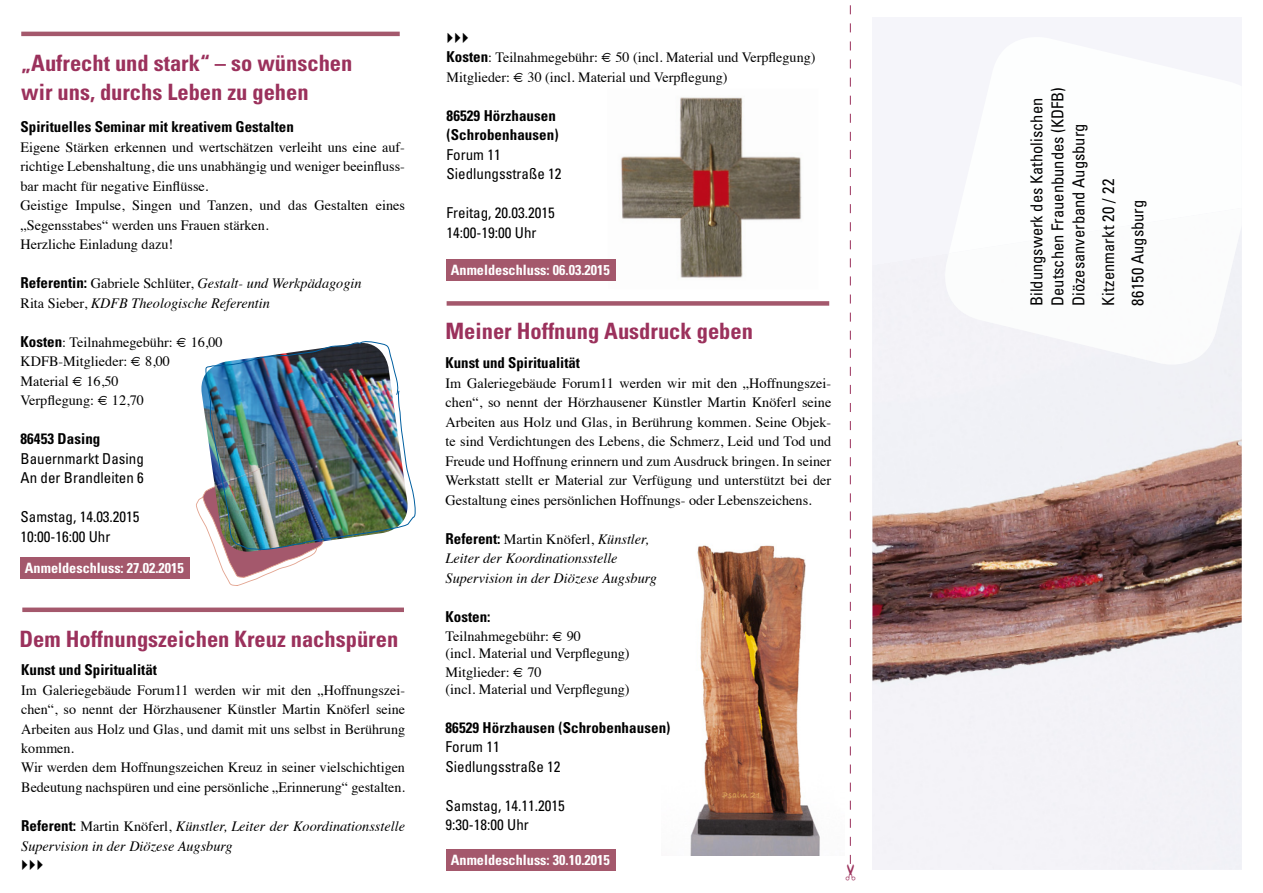
<style>
.page{position:relative;width:1263px;height:893px;background:#fff}
.page>*{position:absolute;margin:0;border:0;box-sizing:border-box;transform-origin:0 0}
.t1{font:700 condensed 22.5px/29.2px "Univers LT Std";color:#9b315c}
.t2{font:condensed 16.5px/21px "Univers LT Std";color:#000}
.t3{font:condensed 15px/19.5px "Univers LT Std";color:#000}
.t4{font:700 condensed 15px/19.5px "Univers LT Std";color:#000}
.t5{font:14.25px/19.5px "Times";color:#000}
.t6{font:italic 14.25px/19.5px "Times";color:#000}
.t7{font:700 condensed 14.25px "Univers LT Std";color:#fff}
.s1{font-family:"Univers LT Std";font-weight:700;font-style:normal;font-stretch:condensed;font-size:15px}
.s2{font-style:normal}
.s3{font-family:"Univers LT Std";font-weight:700;font-stretch:condensed;font-size:15px}
</style>
<div class="page">
<div style="left:872px;top:17px;width:370px;height:853px;background:#f5f5fa"></div>
<img style="left:872px;top:439px;width:370px;height:244px">
<img style="left:620px;top:97px;width:182px;height:181px">
<img style="left:690px;top:545px;width:130px;height:311px">
<img style="left:196px;top:341px;width:220px;height:245px">
<hr style="left:21px;top:32px;width:379px;height:4px;background:#a4586c">
<div style="left:447px;top:301px;width:382px;height:5px;background:#a4586c"></div>
<hr style="left:22px;top:608px;width:382px;height:4px;background:#a4586c">
<div style="left:21px;top:558px;width:169px;height:21px;background:#a4586c"></div>
<div style="left:447px;top:259px;width:169px;height:22px;background:#a4586c"></div>
<div style="left:447px;top:849px;width:169px;height:21px;background:#a4586c"></div>
<svg style="left:849px;top:5px;width:2px;height:859px"></svg>
<h1 class="t1" style="left:21px;top:48px;width:333px">„Aufrecht und stark“ – so wünschen wir uns, durchs Leben zu gehen</h1>
<p class="t4" style="left:21px;top:117px;width:275px">Spirituelles Seminar mit kreativem Gestalten</p>
<p class="t5" style="left:21px;top:136px;width:386px">Eigene Stärken erkennen und wertschätzen verleiht uns eine auf&shy;richtige Lebenshaltung, die uns unabhängig und weniger beeinfluss&shy;bar macht für negative Einflüsse.<br>Geistige Impulse, Singen und Tanzen, und das Gestalten eines „Segensstabes“ werden uns Frauen stärken.<br>Herzliche Einladung dazu!</p>
<p class="t6" style="left:21px;top:273px;width:343px"><span class="s1">Referentin:</span> <span class="s2">Gabriele Schlüter,</span> Gestalt- und Werkpädagogin<br><span class="s2">Rita Sieber,</span> KDFB Theologische Referentin</p>
<p class="t5" style="left:21px;top:331px;width:204px"><span class="s3">Kosten</span>: Teilnahmegebühr: € 16,00<br>KDFB-Mitglieder: € 8,00<br>Material € 16,50<br>Verpflegung: € 12,70</p>
<p class="t4" style="left:21px;top:429px;width:81px">86453 Dasing</p>
<p class="t3" style="left:21px;top:449px;width:125px">Bauernmarkt Dasing<br>An der Brandleiten 6</p>
<p class="t3" style="left:21px;top:507px;width:121px">Samstag, 14.03.2015<br>10:00-16:00 Uhr</p>
<p class="t7" style="left:25px;top:560px;width:161px">Anmeldeschluss: 27.02.2015</p>
<h1 class="t1" style="left:19px;top:624px;width:380px">Dem Hoffnungszeichen Kreuz nachspüren</h1>
<p class="t4" style="left:21px;top:660px;width:137px">Kunst und Spiritualität</p>
<p class="t5" style="left:21px;top:679px;width:385px">Im Galeriegebäude Forum11 werden wir mit den „Hoffnungszei&shy;chen“, so nennt der Hörzhausener Künstler Martin Knöferl seine Arbeiten aus Holz und Glas, und damit mit uns selbst in Berührung kommen.<br>Wir werden dem Hoffnungszeichen Kreuz in seiner vielschichtigen Bedeutung nachspüren und eine persönliche „Erinnerung“ gestalten.</p>
<p class="t6" style="left:21px;top:816px;width:385px"><span class="s1">Referent:</span> <span class="s2">Martin Knöferl,</span> Künstler, Leiter der Koordinationsstelle<br>Supervision in der Diözese Augsburg</p>
<p class="t5" style="left:447px;top:47px;width:370px"><span class="s3">Kosten</span>: Teilnahmegebühr: € 50 (incl. Material und Verpflegung)<br>Mitglieder: € 30 (incl. Material und Verpflegung)</p>
<p class="t4" style="left:447px;top:106px;width:113px">86529 Hörzhausen (Schrobenhausen)</p>
<p class="t3" style="left:447px;top:145px;width:116px">Forum 11<br>Siedlungsstraße 12</p>
<p class="t3" style="left:447px;top:203px;width:110px">Freitag, 20.03.2015<br>14:00-19:00 Uhr</p>
<p class="t7" style="left:451px;top:261px;width:161px">Anmeldeschluss: 06.03.2015</p>
<h1 class="t1" style="left:446px;top:317px;width:309px">Meiner Hoffnung Ausdruck geben</h1>
<p class="t4" style="left:446px;top:353px;width:136px">Kunst und Spiritualität</p>
<p class="t5" style="left:446px;top:372px;width:387px;text-align:justify">Im Galeriegebäude Forum11 werden wir mit den „Hoffnungszei&shy;chen“, so nennt der Hörzhausener Künstler Martin Knöferl seine Arbeiten aus Holz und Glas, in Berührung kommen. Seine Objek&shy;te sind Verdichtungen des Lebens, die Schmerz, Leid und Tod und Freude und Hoffnung erinnern und zum Ausdruck bringen. In seiner Werkstatt stellt er Material zur Verfügung und unterstützt bei der Gestaltung eines persönlichen Hoffnungs- oder Lebenszeichens.</p>
<p class="t6" style="left:446px;top:528px;width:213px"><span class="s1">Referent:</span> <span class="s2">Martin Knöferl,</span> Künstler,<br>Leiter der Koordinationsstelle<br>Supervision in der Diözese Augsburg</p>
<p class="t4" style="left:446px;top:607px;width:46px">Kosten:</p>
<p class="t5" style="left:446px;top:627px;width:186px;line-height:16.5px">Teilnahmegebühr: € 90<br>(incl. Material und Verpflegung)</p>
<p class="t5" style="left:446px;top:663px;width:186px;line-height:16.5px">Mitglieder: € 70<br>(incl. Material und Verpflegung)</p>
<p class="t4" style="left:446px;top:718px;width:226px">86529 Hörzhausen (Schrobenhausen)</p>
<p class="t3" style="left:446px;top:737px;width:116px">Forum 11<br>Siedlungsstraße 12</p>
<p class="t3" style="left:446px;top:796px;width:121px">Samstag, 14.11.2015<br>9:30-18:00 Uhr</p>
<p class="t7" style="left:451px;top:851px;width:161px">Anmeldeschluss: 30.10.2015</p>
<p class="t2" style="left:1026px;top:306px;width:221px;rotate:-90deg">Bildungswerk des Katholischen<br>Deutschen Frauenbundes (KDFB)<br>Diözesanverband Augsburg</p>
<p class="t2" style="left:1093px;top:306px;width:128px;line-height:29.5px;rotate:-90deg">Kitzenmarkt 20 / 22<br>86150 Augsburg</p>
</div>
